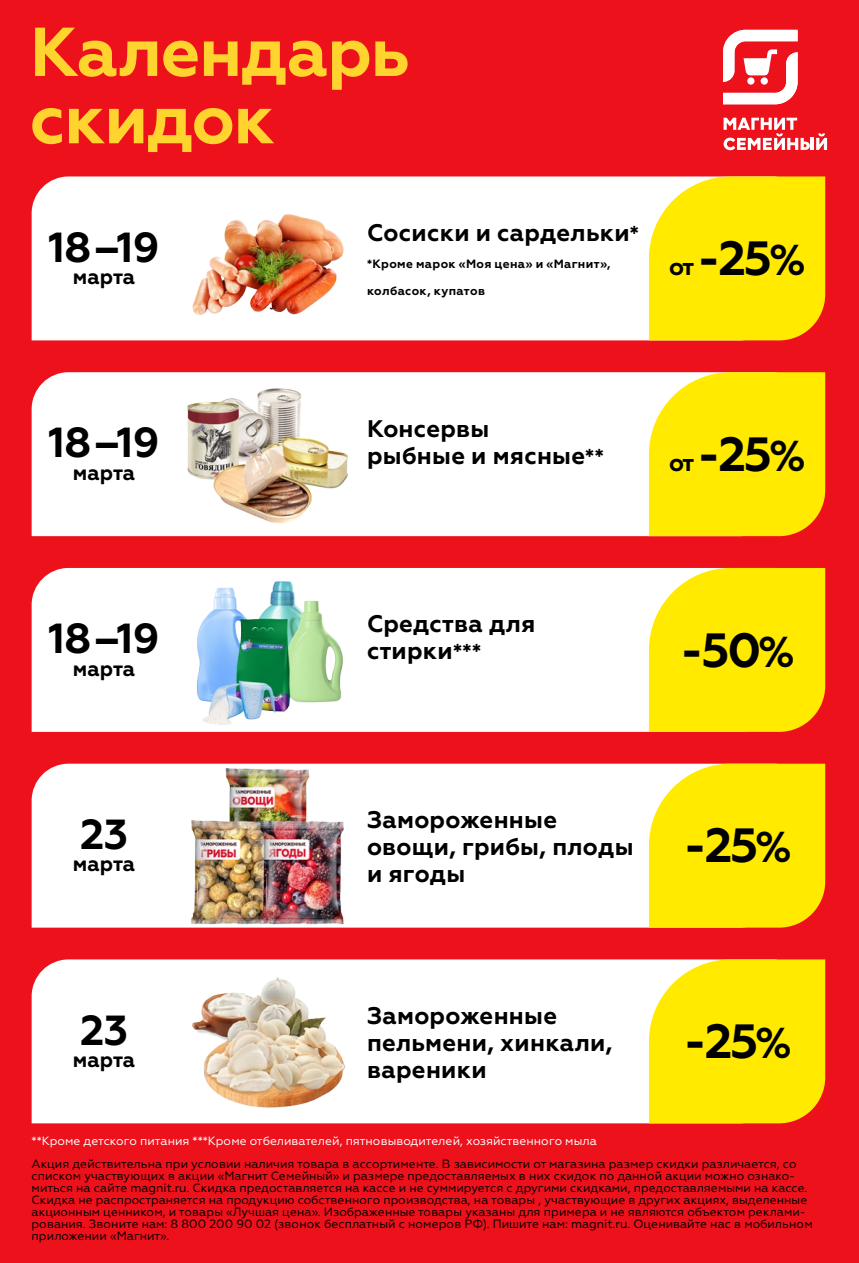
<style>
.page{position:relative;width:859px;height:1263px;background:#ed111c}
.page>*{position:absolute;margin:0;border:0;box-sizing:border-box;transform-origin:0 0}
.t1{font:700 69px/67.3px "Geometria";letter-spacing:-.02em;color:#ffd42e}
.t2{font:700 48px "Geometria";letter-spacing:-.05em;color:#000}
.t3{font:700 42px "Geometria";letter-spacing:-.01em;color:#000}
.t4{font:700 24px/27px "Geometria";letter-spacing:.01em;color:#000}
.t5{font:700 21px "Geometria";color:#000}
.t6{font:12px/12px "Geometria";color:#000}
.t7{font:12px "Geometria";color:#fff}
.t8{font:700 12px "Geometria";letter-spacing:.03em;color:#000}
.s1{font-size:21.6px}
.s2{font-size:24px}
.s3{font-size:43.2px}
</style>
<div class="page">
<div style="left:32px;top:176px;width:617px;height:164px;background:#fff"></div>
<svg style="left:649px;top:176px;width:176px;height:164px;background:#fee70d"></svg>
<img style="left:185px;top:176px;width:164px;height:164px">
<div style="left:32px;top:372px;width:617px;height:164px;background:#fff"></div>
<svg style="left:649px;top:372px;width:176px;height:164px;background:#fee70d"></svg>
<img style="left:177px;top:372px;width:180px;height:164px">
<div style="left:32px;top:568px;width:617px;height:164px;background:#fff"></div>
<svg style="left:649px;top:568px;width:176px;height:164px;background:#fee70c"></svg>
<img style="left:189px;top:568px;width:156px;height:164px">
<div style="left:32px;top:764px;width:617px;height:164px;background:#fff"></div>
<svg style="left:649px;top:764px;width:176px;height:164px;background:#fee70c"></svg>
<img style="left:185px;top:764px;width:164px;height:164px">
<div style="left:32px;top:959px;width:617px;height:164px;background:#fff"></div>
<svg style="left:649px;top:959px;width:176px;height:164px;background:#fee70d"></svg>
<img style="left:185px;top:959px;width:164px;height:164px">
<svg style="left:723px;top:118px;width:104px;height:32px"></svg>
<svg style="left:723px;top:30px;width:75px;height:74px"></svg>
<div style="left:761px;top:77px;width:7px;height:8px;background:#fff;border-radius:50%"></div>
<div style="left:747px;top:77px;width:7px;height:8px;background:#fff;border-radius:50%"></div>
<p class="t1" style="left:30px;top:19px;width:382px">Календарь скидок</p>
<p class="t3" style="left:48px;top:222px;width:113px">18–19</p>
<p class="t5" style="left:73px;top:264px;width:64px">марта</p>
<p class="t4" style="left:367px;top:219px;width:273px">Сосиски и сардельки<span class="s1">*</span></p>
<p class="t8" style="left:367px;top:256px;width:245px">*Кроме марок «Моя цена» и «Магнит»,</p>
<p class="t8" style="left:367px;top:283px;width:120px">колбасок, купатов</p>
<p class="t2" style="left:669px;top:230px;width:138px"><span class="s2">от</span> -25<span class="s3">%</span></p>
<p class="t3" style="left:48px;top:418px;width:113px">18–19</p>
<p class="t5" style="left:73px;top:460px;width:64px">марта</p>
<p class="t4" style="left:367px;top:415px;width:124px">Консервы</p>
<p class="t4" style="left:367px;top:442px;width:238px">рыбные и мясные<span class="s1">**</span></p>
<p class="t2" style="left:669px;top:426px;width:138px"><span class="s2">от</span> -25<span class="s3">%</span></p>
<p class="t3" style="left:48px;top:613px;width:113px">18–19</p>
<p class="t5" style="left:73px;top:656px;width:64px">марта</p>
<p class="t3" style="left:80px;top:809px;width:50px">23</p>
<p class="t5" style="left:73px;top:851px;width:64px">марта</p>
<p class="t3" style="left:80px;top:1005px;width:50px">23</p>
<p class="t5" style="left:73px;top:1047px;width:64px">марта</p>
<p class="t4" style="left:367px;top:611px;width:170px">Средства для</p>
<p class="t4" style="left:367px;top:638px;width:116px">стирки<span class="s1">***</span></p>
<p class="t4" style="left:367px;top:806px;width:268px">Замороженные овощи, грибы, плоды и ягоды</p>
<p class="t4" style="left:367px;top:1002px;width:247px">Замороженные пельмени, хинкали, вареники</p>
<p class="t7" style="left:32px;top:1134px;width:567px">**Кроме детского питания ***Кроме отбеливателей, пятновыводителей, хозяйственного мыла</p>
<p class="t2" style="left:680px;top:621px;width:116px">-50<span class="s3">%</span></p>
<p class="t2" style="left:683px;top:817px;width:110px">-25<span class="s3">%</span></p>
<p class="t2" style="left:683px;top:1013px;width:110px">-25<span class="s3">%</span></p>
<p class="t6" style="left:32px;top:1157px;width:783px">Акция действительна при условии наличия товара в ассортименте. В зависимости от магазина размер скидки различается, со списком участвующих в акции «Магнит Семейный» и размере предоставляемых в них скидок по данной акции можно ознако&shy;миться на сайте magnit.ru. Скидка предоставляется на кассе и не суммируется с другими скидками, предоставляемыми на кассе.<br>Скидка не распространяется на продукцию собственного производства, на товары , участвующие в других акциях, выделенные акционным ценником, и товары «Лучшая цена». Изображенные товары указаны для примера и не являются объектом реклами&shy;рования. Звоните нам: 8 800 200 90 02 (звонок бесплатный с номеров РФ). Пишите нам: magnit.ru. Оценивайте нас в мобильном приложении «Магнит».</p>
</div>
